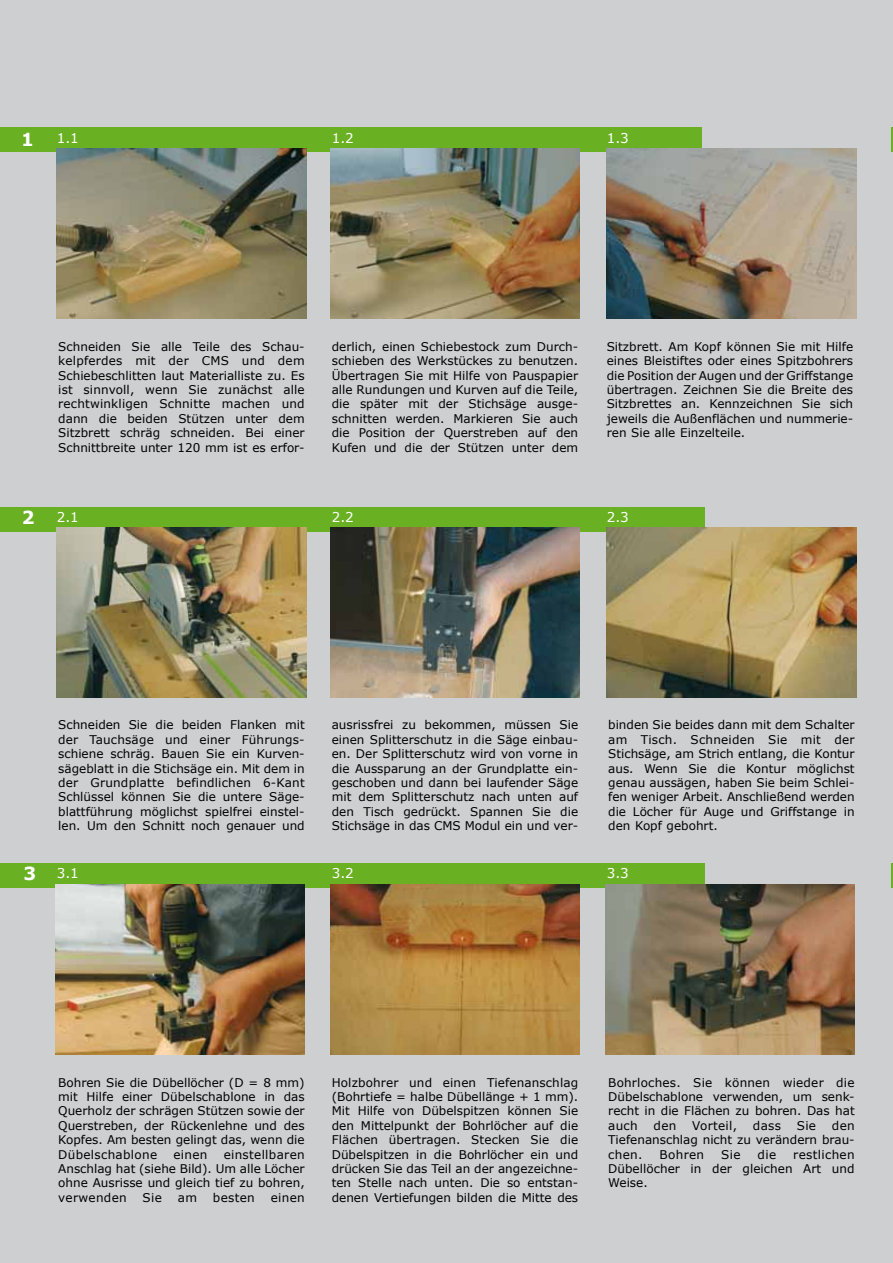
<style>
.page{position:relative;width:893px;height:1263px;background:#cecfd0}
.page>*{position:absolute;margin:0;border:0;box-sizing:border-box;transform-origin:0 0}
.t1{font:700 18px "Verdana";color:#fff}
.t2{font:13.5px "Verdana";color:#fff}
.t3{font:12px/14.4px "Verdana";color:#000;text-align:justify}
.t4{font:12px "Verdana";letter-spacing:.025em;color:#000}
</style>
<div class="page">
<hr style="left:891px;top:863px;width:2px;height:25px;background:#6ab023">
<hr style="left:891px;top:128px;width:2px;height:24px;background:#6ab023">
<div style="left:0;top:507px;width:705px;height:25px;background:#6ab023"></div>
<div style="left:0;top:863px;width:705px;height:25px;background:#6ab023"></div>
<div style="left:0;top:128px;width:702px;height:24px;background:#6ab023"></div>
<img style="left:57px;top:149px;width:249px;height:170px">
<img style="left:330px;top:149px;width:250px;height:170px">
<img style="left:607px;top:149px;width:249px;height:170px">
<img style="left:57px;top:527px;width:249px;height:170px">
<img style="left:330px;top:527px;width:250px;height:170px">
<img style="left:607px;top:527px;width:249px;height:170px">
<img style="left:55px;top:884px;width:250px;height:170px">
<img style="left:330px;top:884px;width:250px;height:170px">
<img style="left:605px;top:884px;width:249px;height:170px">
<h1 class="t1" style="left:21px;top:128px;width:14px">1</h1>
<p class="t2" style="left:57px;top:129px;width:24px">1.1</p>
<p class="t2" style="left:332px;top:129px;width:24px">1.2</p>
<p class="t2" style="left:607px;top:129px;width:24px">1.3</p>
<h1 class="t1" style="left:22px;top:506px;width:14px">2</h1>
<p class="t3" style="left:58px;top:339px;width:248px">Schneiden Sie alle Teile des Schau&shy;kelpferdes mit der CMS und dem Schiebeschlitten laut Materialliste zu. Es ist sinnvoll, wenn Sie zunächst alle rechtwinkligen Schnitte machen und dann die beiden Stützen unter dem Sitzbrett schräg schneiden. Bei einer Schnittbreite unter 120 mm ist es erfor-</p>
<p class="t3" style="left:332px;top:339px;width:248px">derlich, einen Schiebestock zum Durch&shy;schieben des Werkstückes zu benutzen.<br>Übertragen Sie mit Hilfe von Pauspapier alle Rundungen und Kurven auf die Teile, die später mit der Stichsäge ausge&shy;schnitten werden. Markieren Sie auch die Position der Querstreben auf den Kufen und die der Stützen unter dem</p>
<p class="t3" style="left:607px;top:339px;width:248px">Sitzbrett. Am Kopf können Sie mit Hilfe eines Bleistiftes oder eines Spitzbohrers die Position der Augen und der Griffstange übertragen. Zeichnen Sie die Breite des Sitzbrettes an. Kennzeichnen Sie sich jeweils die Außenflächen und nummerie&shy;ren Sie alle Einzelteile.</p>
<p class="t2" style="left:57px;top:509px;width:24px">2.1</p>
<p class="t2" style="left:332px;top:509px;width:24px">2.2</p>
<p class="t2" style="left:607px;top:509px;width:24px">2.3</p>
<h1 class="t1" style="left:24px;top:861px;width:14px">3</h1>
<p class="t3" style="left:58px;top:717px;width:248px">Schneiden Sie die beiden Flanken mit der Tauchsäge und einer Führungs&shy;schiene schräg. Bauen Sie ein Kurven&shy;sägeblatt in die Stichsäge ein. Mit dem in der Grundplatte befindlichen 6-Kant Schlüssel können Sie die untere Säge&shy;blattführung möglichst spielfrei einstel&shy;len. Um den Schnitt noch genauer und</p>
<p class="t3" style="left:332px;top:717px;width:248px">ausrissfrei zu bekommen, müssen Sie einen Splitterschutz in die Säge einbau&shy;en. Der Splitterschutz wird von vorne in die Aussparung an der Grundplatte ein&shy;geschoben und dann bei laufender Säge mit dem Splitterschutz nach unten auf den Tisch gedrückt. Spannen Sie die Stichsäge in das CMS Modul ein und ver-</p>
<p class="t3" style="left:608px;top:717px;width:248px">binden Sie beides dann mit dem Schalter am Tisch. Schneiden Sie mit der Stichsäge, am Strich entlang, die Kontur aus. Wenn Sie die Kontur möglichst genau aussägen, haben Sie beim Schlei&shy;fen weniger Arbeit. Anschließend werden die Löcher für Auge und Griffstange in den Kopf gebohrt.</p>
<p class="t2" style="left:57px;top:865px;width:24px">3.1</p>
<p class="t2" style="left:332px;top:865px;width:24px">3.2</p>
<p class="t2" style="left:607px;top:865px;width:24px">3.3</p>
<p class="t3" style="left:58px;top:1074px;width:248px">Bohren Sie die Dübellöcher (D = 8 mm) mit Hilfe einer Dübelschablone in das Querholz der schrägen Stützen sowie der Querstreben, der Rückenlehne und des Kopfes. Am besten gelingt das, wenn die Dübelschablone</p>
<p class="t3" style="left:58px;top:1146px;width:248px;text-indent:165px">einstellbaren Anschlag hat (siehe Bild). Um alle Löcher ohne Ausrisse und gleich tief zu bohren, verwenden</p>
<p class="t3" style="left:173px;top:1146px;width:36px">einen</p>
<p class="t3" style="left:143px;top:1190px;width:21px">Sie</p>
<p class="t3" style="left:178px;top:1190px;width:21px">am</p>
<p class="t3" style="left:213px;top:1190px;width:43px">besten</p>
<p class="t3" style="left:271px;top:1190px;width:35px">einen</p>
<p class="t3" style="left:332px;top:1074px;width:248px">Holzbohrer und einen Tiefenanschlag (Bohrtiefe = halbe Dübellänge + 1 mm).<br>Mit Hilfe von Dübelspitzen können Sie den Mittelpunkt der Bohrlöcher auf die Flächen übertragen. Stecken Sie die Dübelspitzen in die Bohrlöcher ein und drücken Sie das Teil an der angezeichne&shy;ten Stelle nach unten. Die so entstan&shy;denen Vertiefungen bilden die Mitte des</p>
<p class="t3" style="left:608px;top:1074px;width:248px">Bohrloches. Sie können wieder die Dübelschablone verwenden, um senk&shy;recht in die Flächen zu bohren. Das hat auch</p>
<p class="t3" style="left:608px;top:1118px;width:248px;text-indent:224px">den Tiefenanschlag nicht zu verändern brau&shy;chen.</p>
<p class="t3" style="left:654px;top:1118px;width:24px">den</p>
<p class="t4" style="left:692px;top:1118px;width:46px">Vorteil,</p>
<p class="t3" style="left:753px;top:1118px;width:30px">dass</p>
<p class="t3" style="left:797px;top:1118px;width:21px">Sie</p>
<p class="t3" style="left:608px;top:1146px;width:248px;text-indent:185px">restlichen Dübellöcher in der gleichen Art und Weise.</p>
<p class="t3" style="left:660px;top:1146px;width:46px">Bohren</p>
<p class="t3" style="left:721px;top:1146px;width:21px">Sie</p>
<p class="t3" style="left:758px;top:1146px;width:20px">die</p>
</div>
